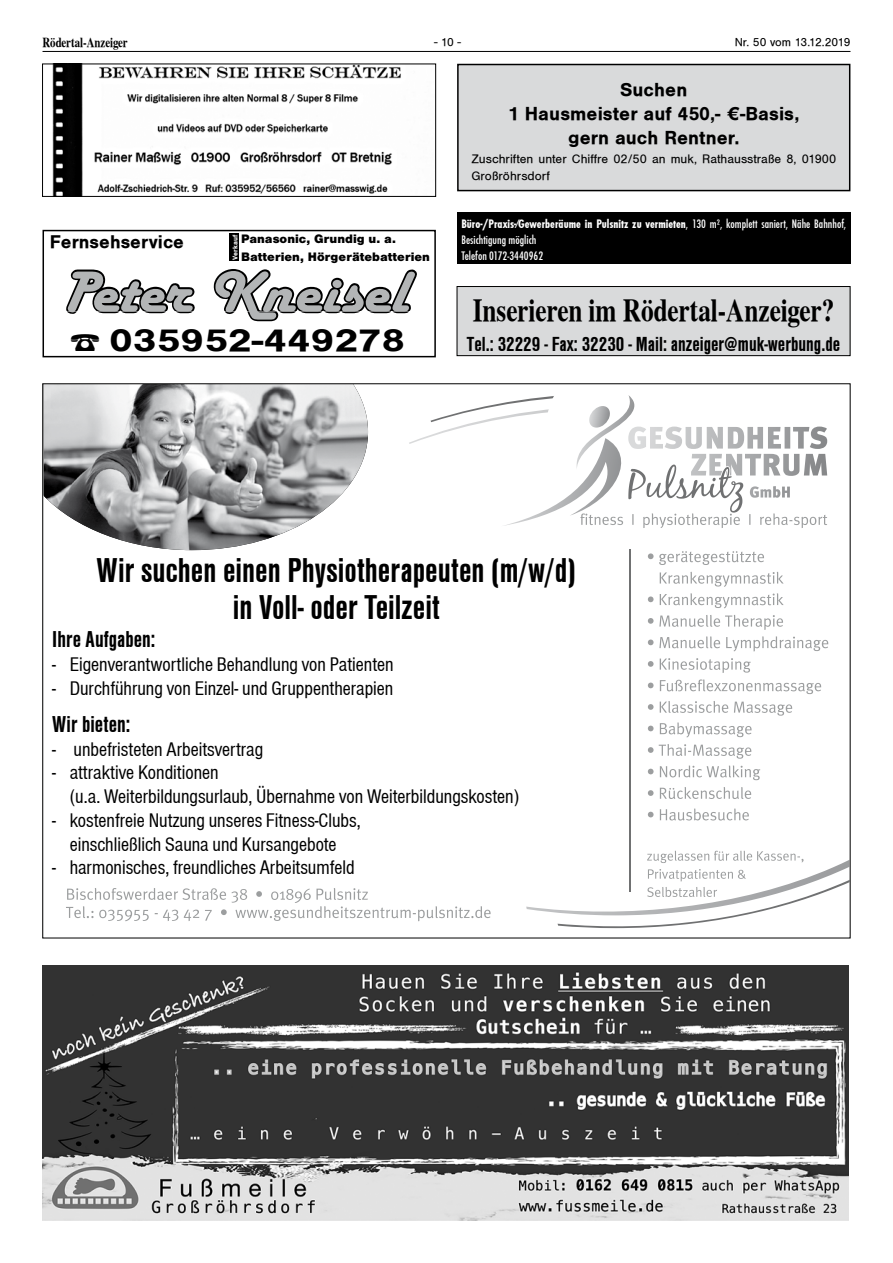
<style>
.page{position:relative;width:893px;height:1263px;background:#fff}
.page>*{position:absolute;margin:0;border:0;box-sizing:border-box;transform-origin:0 0}
.t1{font:700 35.55px/37.3px "Sans Cd";color:#000;text-align:center}
.t2{font:700 32.7px "Sans";color:#000;scale:1.3 1}
.t3{font:31.5px "Roman PS Bold";color:#000;scale:.8 1}
.t4{font:700 23.7px "Sans Cd";color:#000}
.t5{font:700 21px "Sans Cd";color:#000}
.t6{font:20.4px/23.7px "Sans Cd";color:#000}
.t7{font:700 19.5px/24px "Sans";letter-spacing:.005em;color:#000;text-align:center}
.t8{font:700 19.05px "Sans";color:#000}
.t9{font:13.5px "Roman PS Bold";color:#000;scale:.8 1}
.t10{font:500 12.75px/15.8px "Function Cd";color:#fff}
.t11{font:12.75px/16.5px "Sans";color:#000}
.t12{font:900 12.75px/17.2px "Sans";letter-spacing:.005em;color:#000}
.t13{font:12px "Sans";letter-spacing:-.02em;color:#000}
.t14{font:700 7.05px "Sans";color:#fff}
.s1{font-weight:700}
</style>
<div class="page">
<hr style="left:43px;top:51px;width:807px;height:1px;background:#000">
<div style="left:457px;top:212px;width:393px;height:52px;background:#000"></div>
<img style="left:52px;top:66px;width:349px;height:129px">
<div style="left:42px;top:64px;width:394px;height:133px;border:1px solid #000"></div>
<div style="left:458px;top:65px;width:392px;height:126px;background:#d9dadb"></div>
<div style="left:457px;top:64px;width:393px;height:127px;border:2px solid #000"></div>
<img style="left:43px;top:965px;width:806px;height:255px">
<svg style="left:43px;top:385px;width:807px;height:554px"></svg>
<hr style="left:629px;top:549px;width:2px;height:343px;background:#707172">
<svg style="left:648px;top:551px;width:180px;height:186px"></svg>
<svg style="left:647px;top:744px;width:156px;height:153px"></svg>
<svg style="left:501px;top:395px;width:326px;height:133px"></svg>
<svg style="left:66px;top:269px;width:351px;height:52px"></svg>
<div style="left:43px;top:230px;width:393px;height:127px;border:2px solid #000"></div>
<div style="left:230px;top:234px;width:9px;height:27px;background:#000"></div>
<div style="left:457px;top:286px;width:393px;height:70px;background:#d9dadb"></div>
<div style="left:457px;top:286px;width:393px;height:70px;border:1px solid #000"></div>
<p class="t9" style="left:43px;top:34px;width:108px">Rödertal-Anzeiger</p>
<p class="t13" style="left:434px;top:35px;width:29px">- 10 -</p>
<p class="t13" style="left:735px;top:35px;width:117px">Nr. 50 vom 13.12.2019</p>
<p class="t12" style="left:241px;top:231px;width:190px">Panasonic, Grundig u. a.<br>Batterien, Hörgerätebatterien</p>
<p class="t8" style="left:50px;top:231px;width:136px">Fernsehservice</p>
<p class="t14" style="left:231px;top:260px;width:26px;rotate:-90deg">Verkauf</p>
<h2 class="t2" style="left:109px;top:322px;width:229px">035952-449278</h2>
<p class="t7" style="left:508px;top:77px;width:293px">Suchen<br>1 Hausmeister auf 450,- €-Basis, gern auch Rentner.</p>
<p class="t11" style="left:471px;top:151px;width:366px">Zuschriften unter Chiffre 02/50 an muk, Rathausstraße 8, 01900<br>Großröhrsdorf</p>
<p class="t10" style="left:461px;top:216px;width:386px"><span class="s1">Büro-/Praxis-⁄Gewerberäume in Pulsnitz zu vermieten</span>, 130 m², komplett saniert, Nähe Bahnhof,<br>Besichtigung möglich<br>Telefon 0172-3440962</p>
<h3 class="t3" style="left:473px;top:291px;width:453px">Inserieren im Rödertal-Anzeiger?</h3>
<p class="t5" style="left:467px;top:333px;width:375px">Tel.: 32229 - Fax: 32230 - Mail: anzeiger@muk-werbung.de</p>
<h1 class="t1" style="left:97px;top:552px;width:481px">Wir suchen einen Physiotherapeuten (m/w/d) in Voll- oder Teilzeit</h1>
<p class="t4" style="left:52px;top:627px;width:105px">Ihre Aufgaben:</p>
<p class="t6" style="left:52px;top:653px;width:343px">- Eigenverantwortliche Behandlung von Patienten</p>
<p class="t6" style="left:52px;top:677px;width:343px">- Durchführung von Einzel- und Gruppentherapien</p>
<p class="t4" style="left:52px;top:711px;width:80px">Wir bieten:</p>
<p class="t6" style="left:52px;top:737px;width:212px">- unbefristeten Arbeitsvertrag</p>
<p class="t6" style="left:70px;top:761px;width:451px;text-indent:-17px">- attraktive Konditionen<br>(u.a. Weiterbildungsurlaub, Übernahme von Weiterbildungskosten)</p>
<p class="t6" style="left:52px;top:808px;width:310px;text-align:center">- kostenfreie Nutzung unseres Fitness-Clubs, einschließlich Sauna und Kursangebote</p>
<p class="t6" style="left:52px;top:856px;width:304px">- harmonisches, freundliches Arbeitsumfeld</p>
</div>
